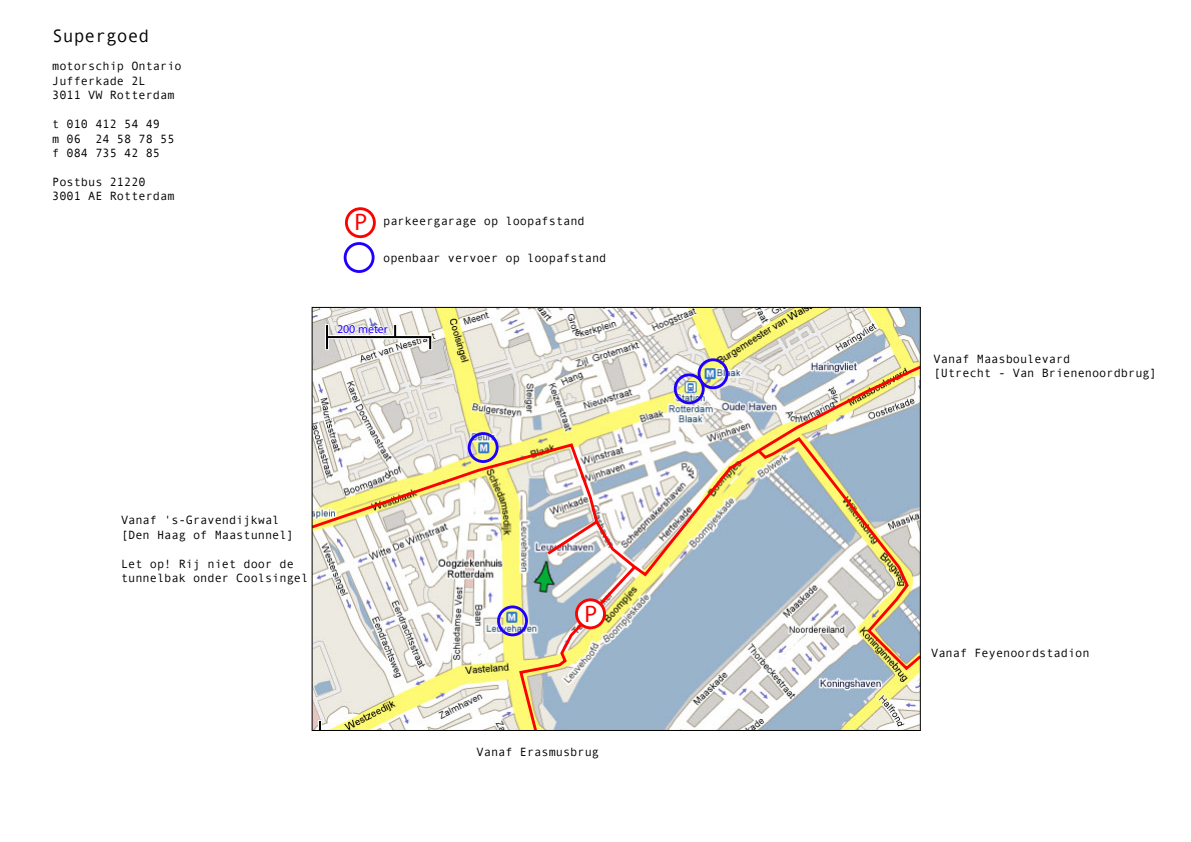
<style>
.page{position:relative;width:1191px;height:842px;background:#fff}
.page>*{position:absolute;margin:0;border:0;box-sizing:border-box;transform-origin:0 0}
.t1{font:24px "Myriad";color:#f00}
.t2{font:18px "Andale Mono";color:#000}
.t3{font:12px/14.4px "Andale Mono";color:#000}
.t4{font:12px "Myriad";color:#1f00ff}
</style>
<div class="page">
<img style="left:313px;top:309px;width:605px;height:420px">
<svg style="left:313px;top:442px;width:324px;height:287px"></svg>
<img style="left:632px;top:364px;width:289px;height:210px">
<svg style="left:756px;top:436px;width:166px;height:232px"></svg>
<div style="left:497px;top:605px;width:31px;height:31px;border:3px solid #1f00ff;border-radius:50%"></div>
<div style="left:468px;top:432px;width:30px;height:31px;border:3px solid #1f00ff;border-radius:50%"></div>
<div style="left:697px;top:358px;width:31px;height:31px;border:3px solid #1f00ff;border-radius:50%"></div>
<div style="left:674px;top:373px;width:30px;height:31px;border:3px solid #1f00ff;border-radius:50%"></div>
<div style="left:344px;top:242px;width:30px;height:31px;border:3px solid #1f00ff;border-radius:50%"></div>
<div style="left:576px;top:600px;width:28px;height:28px;background:#fff;border-radius:50%"></div>
<div style="left:575px;top:598px;width:31px;height:31px;border:3px solid #f00;border-radius:50%"></div>
<div style="left:345px;top:207px;width:31px;height:31px;border:3px solid #f00;border-radius:50%"></div>
<h2 class="t2" style="left:52px;top:25px;width:99px">Supergoed</h2>
<p class="t3" style="left:52px;top:59px;width:131px">motorschip Ontario<br>Jufferkade 2L<br>3011 VW Rotterdam</p>
<p class="t3" style="left:52px;top:117px;width:124px">t 010 412 54 49<br>m 06 24 58 78 55 f 084 735 42 85</p>
<p class="t3" style="left:52px;top:175px;width:124px">Postbus 21220<br>3001 AE Rotterdam</p>
<h1 class="t1" style="left:354px;top:210px;width:14px">P</h1>
<p class="t3" style="left:383px;top:213px;width:203px">parkeergarage op loopafstand</p>
<p class="t3" style="left:383px;top:250px;width:225px">openbaar vervoer op loopafstand</p>
<p class="t4" style="left:337px;top:323px;width:52px">200 meter</p>
<p class="t3" style="left:121px;top:513px;width:174px">Vanaf 's-Gravendijkwal [Den Haag of Maastunnel]</p>
<p class="t3" style="left:121px;top:556px;width:189px">Let op! Rij niet door de tunnelbak onder Coolsingel</p>
<h1 class="t1" style="left:584px;top:602px;width:14px">P</h1>
<p class="t3" style="left:476px;top:744px;width:124px">Vanaf Erasmusbrug</p>
<p class="t3" style="left:933px;top:351px;width:225px">Vanaf Maasboulevard<br>[Utrecht - Van Brienenoordbrug]</p>
<p class="t3" style="left:931px;top:646px;width:160px">Vanaf Feyenoordstadion</p>
</div>
